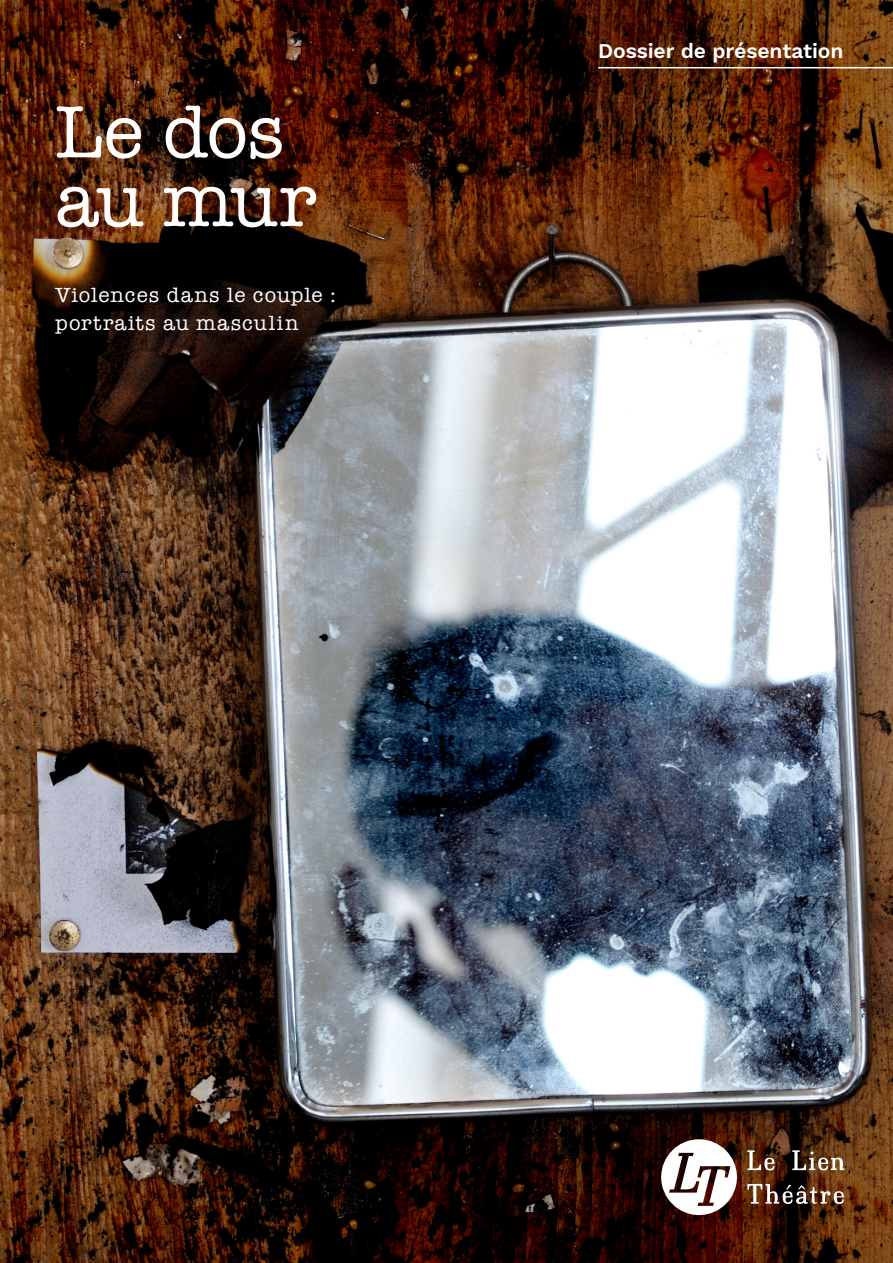
<style>
.page{position:relative;width:893px;height:1263px;background:#fff}
.page>*{position:absolute;margin:0;border:0;box-sizing:border-box;transform-origin:0 0}
.t1{font:76.2px/68.7px "American Typewriter";letter-spacing:-.02em;color:#fff}
.t2{font:21.15px/27.5px "American Typewriter";letter-spacing:.05em;color:#fff}
.t3{font:600 21px "Work Sans";letter-spacing:-.005em;color:#fff}
</style>
<div class="page">
<img style="left:0;top:0;width:893px;height:1263px">
<svg style="left:747px;top:1184px;width:97px;height:22px;background:#725545"></svg>
<svg style="left:747px;top:1150px;width:97px;height:20px;background:#735743"></svg>
<svg style="left:661px;top:1139px;width:76px;height:76px"></svg>
<hr style="left:598px;top:67px;width:295px;height:1px;background:#fff">
<h1 class="t1" style="left:55px;top:95px;width:263px">Le dos au mur</h1>
<p class="t2" style="left:55px;top:281px;width:282px">Violences dans le couple : portraits au masculin</p>
<p class="t3" style="left:598px;top:39px;width:247px">Dossier de présentation</p>
</div>
